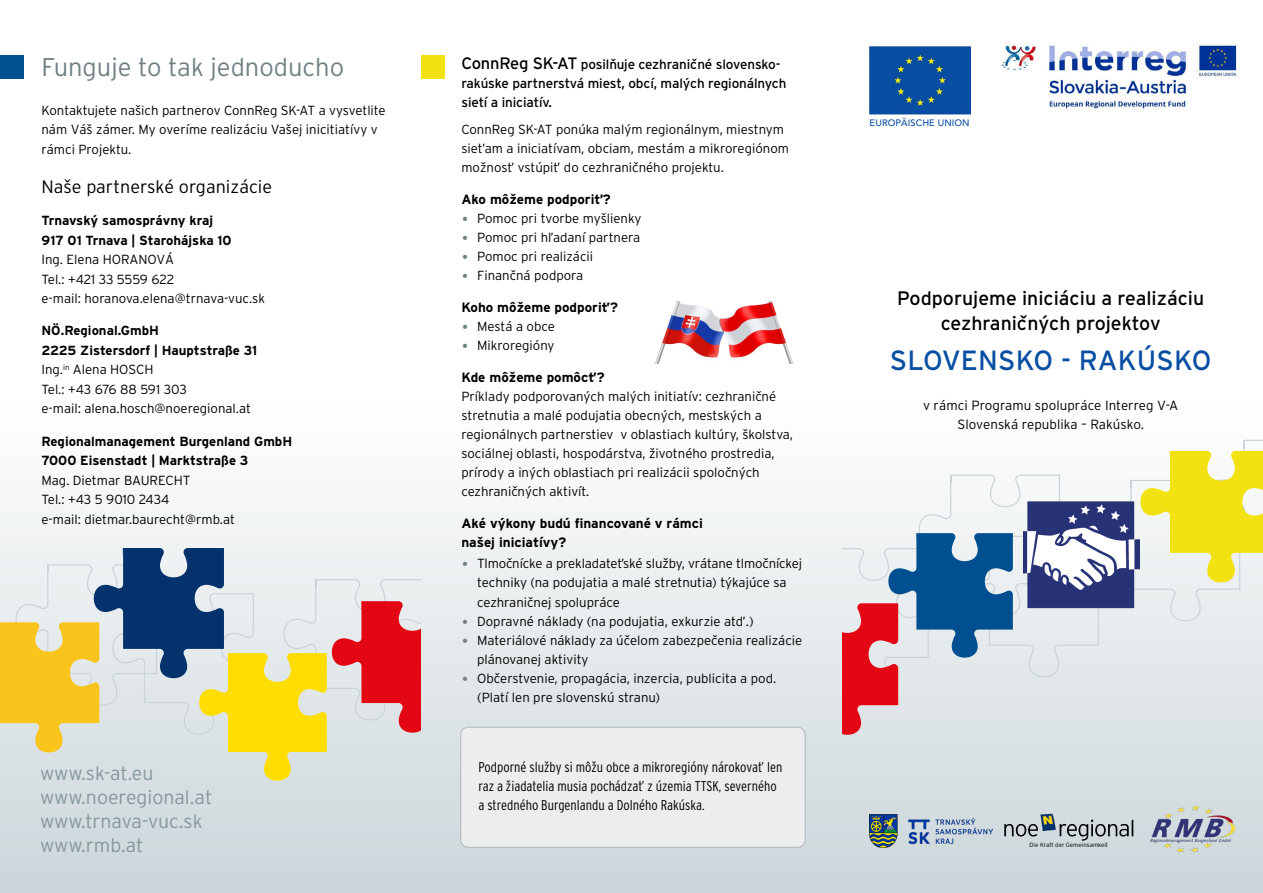
<style>
.page{position:relative;width:1263px;height:893px;background:#fff}
.page>*{position:absolute;margin:0;border:0;box-sizing:border-box;transform-origin:0 0}
.t1{font:27.75px "Interstate";letter-spacing:.005em;color:#084ea3}
.t2{font:300 25.5px "Interstate";color:#718085}
.t3{font:300 19.5px/24px "Interstate";color:#85989e}
.t4{font:19.5px/25.5px "Interstate";color:#000;text-align:center}
.t5{font:300 18px "Interstate";color:#000}
.t6{font:300 condensed 14.1px/19.2px "Interstate";color:#000}
.t7{font:13.5px/19px "Interstate";letter-spacing:-.01em;color:#000}
.t8{font:700 13.5px/19px "Interstate";color:#000}
.t9{font:300 13.35px/19.8px "Interstate";letter-spacing:.005em;color:#000;text-align:center}
.t10{font:300 13.2px/19.5px "Interstate";color:#000}
.t11{font:700 13.2px/19.5px "Interstate";color:#000}
.t12{font:500 9.3px "Avenir";letter-spacing:.01em;color:#084ea3}
.t13{font:300 6.15px "Interstate";color:#000}
.s1{font-weight:700}
.s2{font-size:16.5px}
.s3{font-size:19.5px;color:#718085}
</style>
<div class="page">
<div style="left:842px;top:735px;width:421px;height:158px;background:#d5dde0"></div>
<svg style="left:0;top:500px;width:421px;height:393px"></svg>
<div style="left:421px;top:383px;width:421px;height:510px;background:linear-gradient(to bottom,#fff,#cbd5d9)"></div>
<div style="left:421px;top:55px;width:23px;height:24px;background:#f3e211"></div>
<div style="left:0;top:55px;width:23px;height:24px;background:#005091"></div>
<div style="left:461px;top:727px;width:344px;height:120px;background:#ebedef;border-radius:8px"></div>
<div style="left:460px;top:727px;width:345px;height:121px;border:1px solid #b0b9bd;border-radius:8px"></div>
<img style="left:655px;top:298px;width:138px;height:65px">
<img style="left:869px;top:46px;width:102px;height:68px">
<svg style="left:0;top:548px;width:463px;height:233px;background:#d1c4a9"></svg>
<svg style="left:767px;top:439px;width:496px;height:296px"></svg>
<img style="left:1023px;top:479px;width:116px;height:132px">
<img style="left:1001px;top:44px;width:236px;height:67px">
<img style="left:1150px;top:806px;width:84px;height:47px">
<img style="left:1039px;top:811px;width:19px;height:8px">
<svg style="left:1004px;top:819px;width:129px;height:22px;background:#a4acaf"></svg>
<img style="left:869px;top:814px;width:123px;height:33px">
<h2 class="t2" style="left:41px;top:53px;width:304px">Funguje to tak jednoducho</h2>
<p class="t10" style="left:41px;top:100px;width:346px">Kontaktujete našich partnerov ConnReg SK-AT a vysvetlite nám Váš zámer. My overíme realizáciu Vašej inicitiatívy v rámci Projektu.</p>
<h3 class="t5" style="left:41px;top:176px;width:232px">Naše partnerské organizácie</h3>
<p class="t11" style="left:41px;top:211px;width:192px">Trnavský samosprávny kraj<br>917 01 Trnava | Starohájska 10</p>
<p class="t10" style="left:41px;top:250px;width:225px">Ing. Elena HORANOVÁ<br>Tel.: +421 33 5559 622<br>e-mail: horanova.elena@trnava-vuc.sk</p>
<p class="t10" style="left:41px;top:321px;width:217px"><span class="s1">NÖ.Regional.GmbH<br>2225 Zistersdorf | Hauptstraße 31<br></span>Ing.<sup>in</sup> Alena HOSCH<br>Tel.: +43 676 88 591 303<br>e-mail: alena.hosch@noeregional.at</p>
<p class="t11" style="left:41px;top:431px;width:252px">Regionalmanagement Burgenland GmbH<br>7000 Eisenstadt | Marktstraße 3</p>
<p class="t10" style="left:41px;top:470px;width:195px">Mag. Dietmar BAURECHT<br>Tel.: +43 5 9010 2434<br>e-mail: dietmar.baurecht@rmb.at</p>
<h3 class="t3" style="left:40px;top:761px;width:174px">www.sk-at.eu www.noeregional.at www.trnava-vuc.sk www.rmb.at</h3>
<p class="t7" style="left:461px;top:54px;width:327px"><span class="s2">ConnReg SK-AT</span> posilnˇuje cezhranicˇné slovensko&shy;rakúske partnerstvá miest, obcí, malých regionálnych sietí a iniciatív.</p>
<p class="t10" style="left:461px;top:120px;width:329px;line-height:19px">ConnReg SK-AT ponúka malým regionálnym, miestnym siet’am a iniciatívam, obciam, mestám a mikroregiónom možnost’ vstúpit’ do cezhranicˇného projektu.</p>
<p class="t8" style="left:461px;top:190px;width:151px">Ako môžeme podporit’?</p>
<p class="t10" style="left:461px;top:209px;width:181px"><span class="s3">•</span> Pomoc pri tvorbe myšlienky</p>
<p class="t10" style="left:461px;top:228px;width:180px"><span class="s3">•</span> Pomoc pri hl’adaní partnera</p>
<p class="t10" style="left:461px;top:247px;width:133px"><span class="s3">•</span> Pomoc pri realizácii</p>
<p class="t10" style="left:461px;top:266px;width:123px"><span class="s3">•</span> Financˇná podpora</p>
<p class="t8" style="left:461px;top:298px;width:158px">Koho môžeme podporit’?</p>
<p class="t10" style="left:461px;top:317px;width:95px"><span class="s3">•</span> Mestá a obce</p>
<p class="t10" style="left:461px;top:336px;width:95px"><span class="s3">•</span> Mikroregióny</p>
<p class="t8" style="left:461px;top:368px;width:145px">Kde môžeme pomôct’?</p>
<p class="t10" style="left:461px;top:387px;width:333px;line-height:19px">Príklady podporovaných malých initiatív: cezhranicˇné stretnutia a malé podujatia obecných, mestských a regionálnych partnerstiev v oblastiach kultúry, školstva, sociálnej oblasti, hospodárstva, životného prostredia, prírody a iných oblastiach pri realizácii spolocˇných cezhranicˇných aktivít.</p>
<p class="t8" style="left:461px;top:514px;width:243px">Aké výkony budú financované v rámci našej iniciatívy?</p>
<p class="t10" style="left:477px;top:554px;width:327px;line-height:19px;text-indent:-16px"><span class="s3">•</span> Tlmocˇnícke a prekladatet’ské služby, vrátane tlmocˇníckej techniky (na podujatia a malé stretnutia) týkajúce sa cezhranicˇnej spolupráce</p>
<p class="t10" style="left:461px;top:611px;width:294px"><span class="s3">•</span> Dopravné náklady (na podujatia, exkurzie atd’.)</p>
<p class="t10" style="left:477px;top:630px;width:327px;line-height:19px;text-indent:-16px"><span class="s3">•</span> Materiálové náklady za úcˇelom zabezpecˇenia realizácie plánovanej aktivity</p>
<p class="t10" style="left:477px;top:668px;width:301px;text-indent:-16px"><span class="s3">•</span> Obcˇerstvenie, propagácia, inzercia, publicita a pod. (Platí len pre slovenskú stranu)</p>
<p class="t6" style="left:478px;top:757px;width:305px">Podporné služby si môžu obce a mikroregióny nárokovat’ len raz a žiadatelia musia pochádzat’ z územia TTSK, severného a stredného Burgenlandu a Dolného Rakúska.</p>
<p class="t12" style="left:870px;top:118px;width:102px">EUROPÄISCHE UNION</p>
<h3 class="t4" style="left:897px;top:285px;width:308px">Podporujeme iniciáciu a realizáciu cezhranicˇných projektov</h3>
<h1 class="t1" style="left:890px;top:345px;width:323px">SLOVENSKO - RAKÚSKO</h1>
<p class="t9" style="left:923px;top:395px;width:257px">v rámci Programu spolupráce Interreg V-A<br>Slovenská republika – Rakúsko.</p>
<p class="t13" style="left:1029px;top:842px;width:80px">Die Kraft der Gemeinsamkeit</p>
</div>
